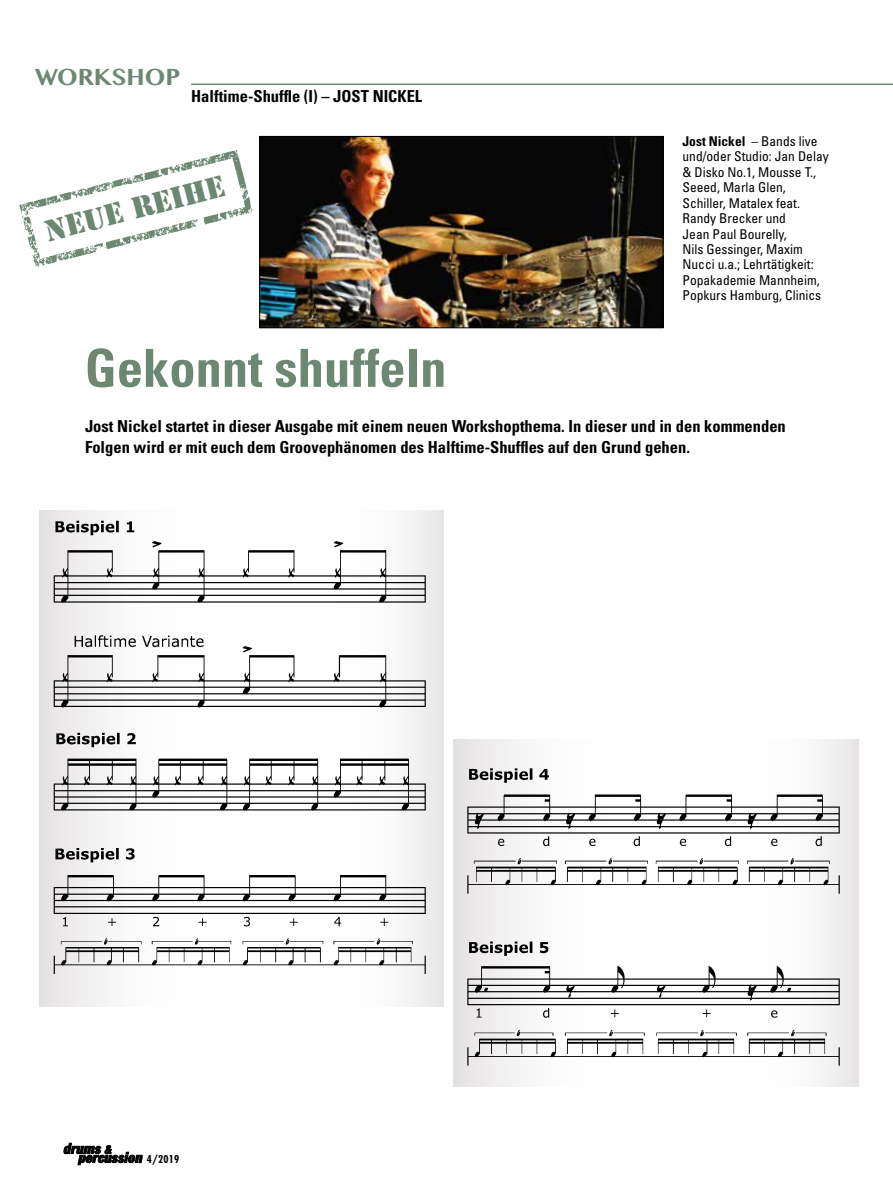
<style>
.page{position:relative;width:893px;height:1191px;background:#fff}
.page>*{position:absolute;margin:0;border:0;box-sizing:border-box;transform-origin:0 0}
.t1{font:700 condensed 52.5px "Univers LT Std";color:#6c8873}
.t2{font:700 33px "Sinhala MN";color:#6c8873}
.t3{font:28.2px "Stencil Std";color:#6c8873}
.t4{font:700 condensed 16.5px/21px "Univers LT Std";color:#000}
.t5{font:condensed 13.5px/15.5px "Univers LT Std";color:#000}
.t6{font:700 condensed 10.5px "Futura Std";color:#000}
.s1{font-weight:700}
</style>
<div class="page">
<svg style="left:63px;top:1143px;width:80px;height:22px"></svg>
<img style="left:261px;top:138px;width:400px;height:188px">
<div style="left:259px;top:136px;width:404px;height:192px;border:1px solid #000"></div>
<hr style="left:191px;top:84px;width:702px;height:1px;background:#6c8873">
<svg style="left:40px;top:510px;width:404px;height:496px"></svg>
<img style="left:39px;top:510px;width:395px;height:106px">
<img style="left:39px;top:646px;width:395px;height:353px">
<img style="left:51px;top:626px;width:166px;height:38px">
<img style="left:19px;top:150px;width:234px;height:117px">
<svg style="left:454px;top:739px;width:404px;height:347px"></svg>
<img style="left:457px;top:752px;width:391px;height:331px">
<h2 class="t2" style="left:35px;top:62px;width:147px">WORKSHOP</h2>
<p class="t4" style="left:191px;top:86px;width:233px">Halftime-Shuffle (I) – JOST NICKEL</p>
<h3 class="t3" style="left:41px;top:215px;width:186px;rotate:-15deg">NEUE REIHE</h3>
<p class="t5" style="left:682px;top:133px;width:148px"><span class="s1">Jost Nickel</span> – Bands live und/oder Studio: Jan Delay &amp; Disko No.1, Mousse T.,<br>Seeed, Marla Glen,<br>Schiller, Matalex feat.<br>Randy Brecker und<br>Jean Paul Bourelly,<br>Nils Gessinger, Maxim<br>Nucci u.a.; Lehrtätigkeit:<br>Popakademie Mannheim,<br>Popkurs Hamburg, Clinics</p>
<h1 class="t1" style="left:85px;top:336px;width:363px">Gekonnt shuffeln</h1>
<p class="t4" style="left:85px;top:416px;width:702px">Jost Nickel startet in dieser Ausgabe mit einem neuen Workshopthema. In dieser und in den kommenden<br>Folgen wird er mit euch dem Groovephänomen des Halftime-Shuffles auf den Grund gehen.</p>
<p class="t6" style="left:147px;top:1152px;width:34px">4/2019</p>
</div>
